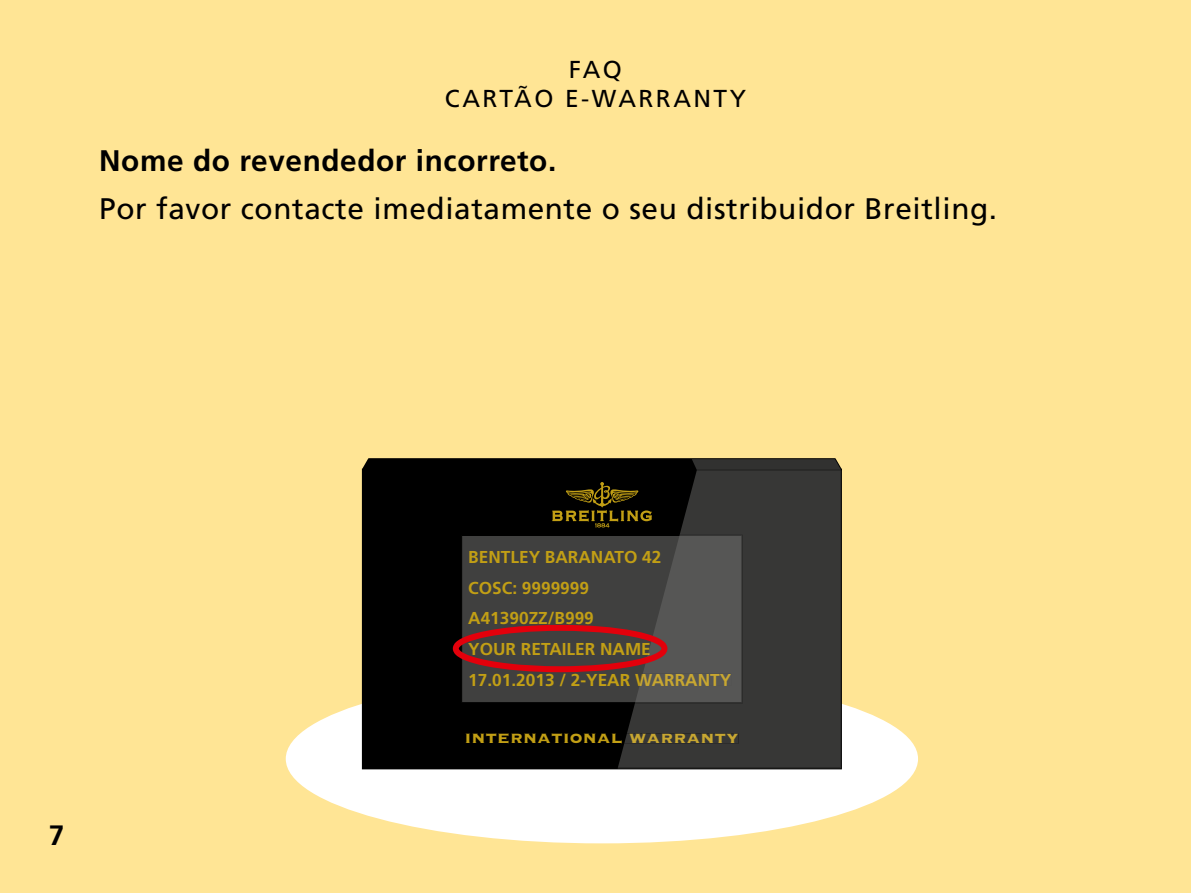
<style>
.page{position:relative;width:1191px;height:893px;background:#ffe595}
.page>*{position:absolute;margin:0;border:0;box-sizing:border-box;transform-origin:0 0}
.t1{font:29.75px "Frutiger LT Std";letter-spacing:.02em;color:#000}
.t2{font:700 29.75px "Frutiger LT Std";letter-spacing:.02em;color:#000}
.t3{font:700 28px "Frutiger LT Std";color:#000}
.t4{font:24.5px/29.4px "Frutiger LT Std";letter-spacing:.1em;color:#000;text-align:center}
.t5{font:21px "Copperplate Gothic Std 33 BC";color:#c29f15}
.t6{font:700 17.15px/30.8px "Frutiger LT Std";color:#c29f15}
.s1{color:#c8a731}
</style>
<div class="page">
<div style="left:286px;top:674px;width:632px;height:169px;background:#fff;border-radius:50%"></div>
<div style="left:362px;top:469px;width:480px;height:300px;background:#000"></div>
<svg style="left:552px;top:482px;width:65px;height:45px;background:#302705"></svg>
<svg style="left:617px;top:471px;width:223px;height:297px;background:#31312f"></svg>
<svg style="left:624px;top:733px;width:114px;height:11px"></svg>
<svg style="left:362px;top:458px;width:479px;height:13px;background:#131210"></svg>
<svg style="left:453px;top:535px;width:289px;height:168px;background:#4c403f"></svg>
<h3 class="t4" style="left:445px;top:55px;width:303px">FAQ<br>CARTÃO e-WARRANTY</h3>
<h1 class="t2" style="left:99px;top:143px;width:458px">Nome do revendedor incorreto.</h1>
<h1 class="t1" style="left:99px;top:191px;width:899px">Por favor contacte imediatamente o seu distribuidor Breitling.</h1>
<h2 class="t3" style="left:49px;top:818px;width:17px">7</h2>
<p class="t6" style="left:468px;top:542px;width:264px">BENTLEY BARANATO 42<br>COSC: 9999999<br>A41390ZZ/B999<br>YOUR RETAILER NAM<span class="s1">E<br></span>17.01.2013 / 2-YEAR <span class="s1">WARRANTY</span></p>
<p class="t5" style="left:464px;top:727px;width:276px">international <span class="s1">warranty</span></p>
</div>
